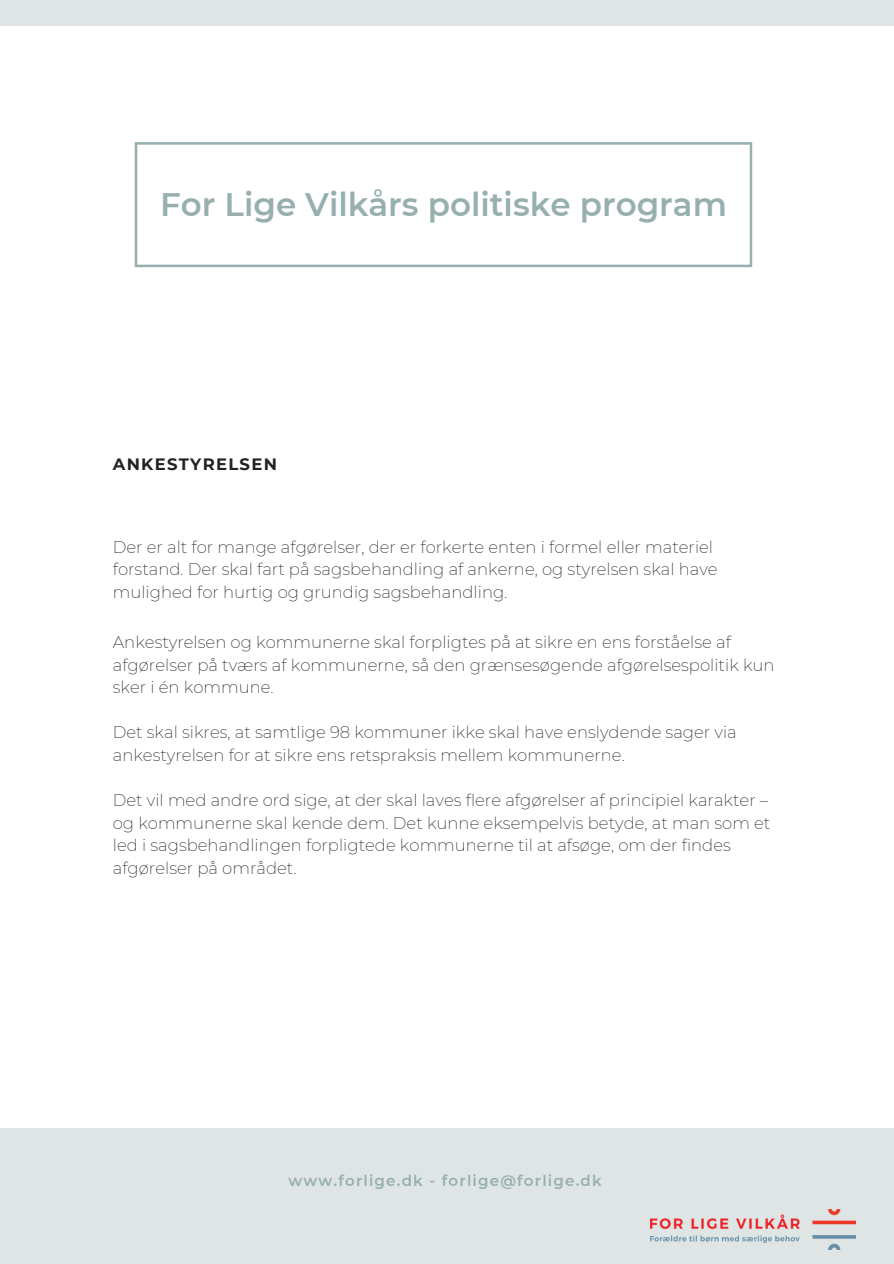
<style>
.page{position:relative;width:894px;height:1264px;background:#fff}
.page>*{position:absolute;margin:0;border:0;box-sizing:border-box;transform-origin:0 0}
.t1{font:600 32.55px "Montserrat";color:#97afaf}
.t2{font:200 16.5px/22.5px "Montserrat";color:#222}
.t3{font:700 16.35px "Montserrat";letter-spacing:.08em;color:#222}
.t4{font:600 15px "Montserrat";letter-spacing:.08em;color:#97afaf}
</style>
<div class="page">
<svg style="left:135px;top:142px;width:617px;height:125px"></svg>
<div style="left:0;top:1128px;width:893px;height:135px;background:#dfe5e5"></div>
<div style="left:0;top:0;width:893px;height:25px;background:#dfe5e5"></div>
<img style="left:650px;top:1209px;width:205px;height:40px">
<p class="t1" style="left:160px;top:184px;width:568px">For Lige Vilkårs politiske program</p>
<p class="t3" style="left:113px;top:454px;width:166px">ANKESTYRELSEN</p>
<p class="t2" style="left:113px;top:535px;width:606px">Der er alt for mange afgørelser, der er forkerte enten i formel eller materiel forstand. Der skal fart på sagsbehandling af ankerne, og styrelsen skal have mulighed for hurtig og grundig sagsbehandling.</p>
<p class="t2" style="left:113px;top:631px;width:663px">Ankestyrelsen og kommunerne skal forpligtes på at sikre en ens forståelse af afgørelser på tværs af kommunerne, så den grænsesøgende afgørelsespolitik kun sker i én kommune.</p>
<p class="t2" style="left:113px;top:721px;width:625px">Det skal sikres, at samtlige 98 kommuner ikke skal have enslydende sager via ankestyrelsen for at sikre ens retspraksis mellem kommunerne.</p>
<p class="t2" style="left:113px;top:788px;width:659px">Det vil med andre ord sige, at der skal laves flere afgørelser af principiel karakter – og kommunerne skal kende dem. Det kunne eksempelvis betyde, at man som et led i sagsbehandlingen forpligtede kommunerne til at afsøge, om der findes afgørelser på området.</p>
<p class="t4" style="left:288px;top:1171px;width:315px">www.forlige.dk - forlige@forlige.dk</p>
</div>
